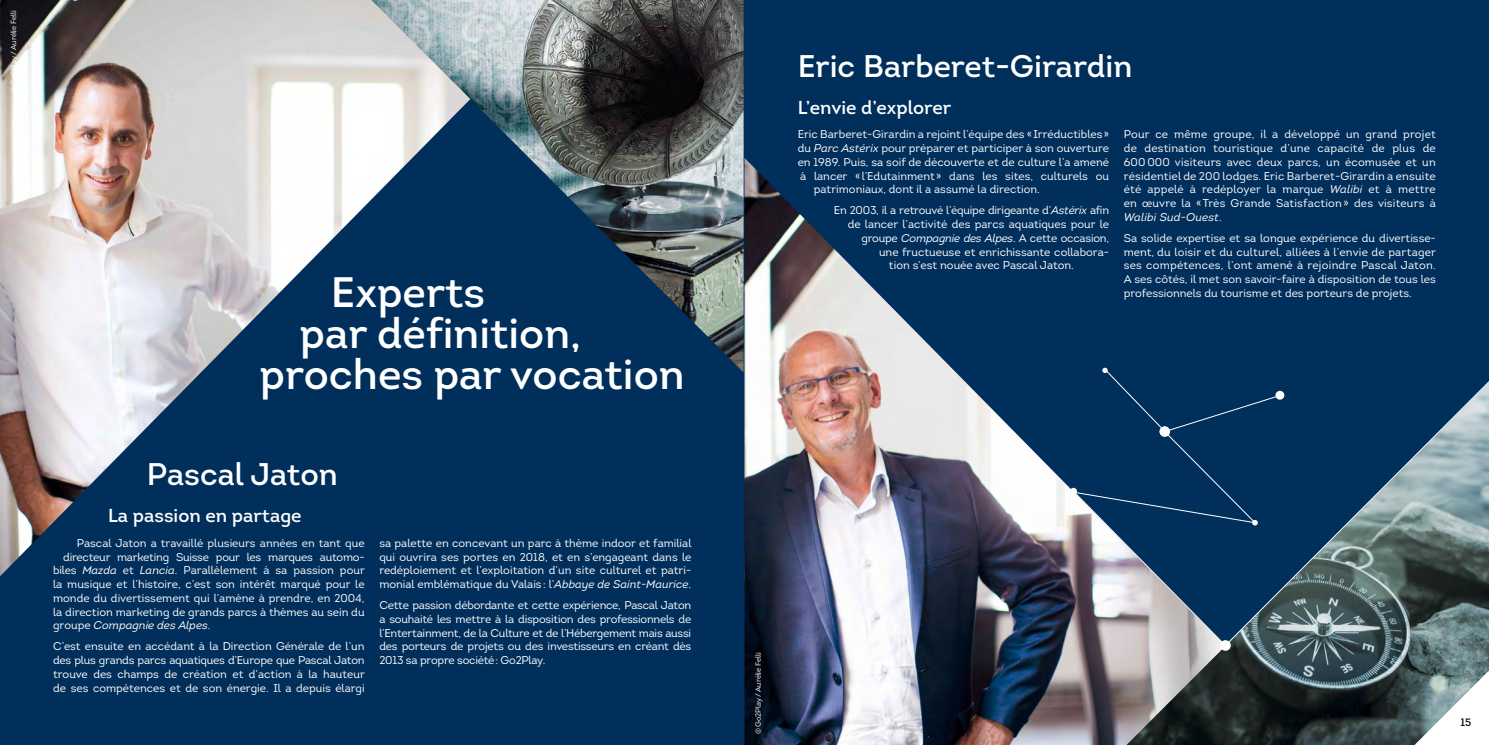
<style>
.page{position:relative;width:1489px;height:745px;background:#fff}
.page>*{position:absolute;margin:0;border:0;box-sizing:border-box;transform-origin:0 0}
.t1{font:42.5px "Intro";color:#fff}
.t2{font:31.25px "Intro";color:#fff}
.t3{font:18.75px "Intro";color:#fff}
.t4{font:11.25px/13.8px "Intro";color:#fff;text-align:justify}
.t5{font:11.25px "Intro";letter-spacing:-.02em;color:#fff}
.t6{font:italic 11.25px "Intro";color:#fff}
.t7{font:10.62px "Intro";color:#000}
.t8{font:7.5px "Intro";letter-spacing:-.02em;color:#fff}
.s1{font-style:italic}
.s2{font-style:normal}
</style>
<div class="page">
<div style="left:0;top:0;width:744px;height:744px;background:#002f5c"></div>
<div style="left:744px;top:0;width:744px;height:744px;background:#002f5c"></div>
<img style="left:744px;top:158px;width:382px;height:586px">
<img style="left:1126px;top:646px;width:362px;height:98px">
<img style="left:0;top:0;width:371px;height:576px">
<img style="left:371px;top:0;width:372px;height:372px">
<div style="left:1219px;top:639px;width:11px;height:11px;background:#fff;border-radius:50%"></div>
<svg style="left:1069px;top:487px;width:7px;height:7px"></svg>
<svg style="left:1280px;top:382px;width:208px;height:264px"></svg>
<div style="left:1275px;top:390px;width:9px;height:9px;background:#fff;border-radius:50%"></div>
<svg style="left:1072px;top:367px;width:208px;height:279px"></svg>
<svg style="left:1403px;top:659px;width:85px;height:85px"></svg>
<p class="t8" style="left:9px;top:92px;width:83px;rotate:-90deg">© Go2Play / Aurélie Felli</p>
<h1 class="t1" style="left:331px;top:265px;width:156px">Experts</h1>
<h1 class="t1" style="left:299px;top:306px;width:283px">par définition,</h1>
<h1 class="t1" style="left:259px;top:347px;width:426px">proches par vocation</h1>
<h2 class="t2" style="left:147px;top:454px;width:192px">Pascal Jaton</h2>
<h3 class="t3" style="left:108px;top:503px;width:195px">La passion en partage</h3>
<p class="t4" style="left:77px;top:535px;width:289px">Pascal Jaton a travaillé plusieurs années en tant que</p>
<p class="t5" style="left:63px;top:549px;width:303px">directeur marketing Suisse pour les marques automo-</p>
<p class="t4" style="left:53px;top:563px;width:313px">biles <span class="s1">Mazda</span> et <span class="s1">Lancia</span>. Parallèlement à sa passion pour</p>
<p class="t4" style="left:53px;top:577px;width:313px">la musique et l’histoire, c’est son intérêt marqué pour le</p>
<p class="t4" style="left:53px;top:590px;width:313px">monde du divertissement qui l’amène à prendre, en 2004,</p>
<p class="t4" style="left:53px;top:604px;width:313px">la direction marketing de grands parcs à thèmes au sein du</p>
<p class="t6" style="left:53px;top:618px;width:159px"><span class="s2">groupe</span> Compagnie des Alpes<span class="s2">.</span></p>
<p class="t4" style="left:53px;top:639px;width:313px">C’est ensuite en accédant à la Direction Générale de l’un des plus grands parcs aquatiques d’Europe que Pascal Jaton trouve des champs de création et d’action à la hauteur de ses compétences et de son énergie. Il a depuis élargi</p>
<p class="t4" style="left:379px;top:535px;width:314px">sa palette en concevant un parc à thème indoor et familial qui ouvrira ses portes en 2018, et en s’engageant dans le redéploiement et l’exploitation d’un site culturel et patri&shy;monial emblématique du Valais: l’<span class="s1">Abbaye de Saint-Maurice</span>.</p>
<p class="t4" style="left:379px;top:598px;width:313px">Cette passion débordante et cette expérience, Pascal Jaton a souhaité les mettre à la disposition des professionnels de l’Entertainment, de la Culture et de l’Hébergement mais aussi des porteurs de projets ou des investisseurs en créant dès 2013 sa propre société: Go2Play.</p>
<h2 class="t2" style="left:797px;top:46px;width:336px">Eric Barberet-Girardin</h2>
<h3 class="t3" style="left:797px;top:95px;width:155px">L’envie d’explorer</h3>
<p class="t4" style="left:797px;top:127px;width:313px">Eric Barberet-Girardin a rejoint l’équipe des « Irréductibles»</p>
<p class="t4" style="left:797px;top:141px;width:313px">du <span class="s1">Parc Astérix</span> pour préparer et participer à son ouverture</p>
<p class="t4" style="left:797px;top:155px;width:313px">en 1989. Puis, sa soif de découverte et de culture l’a amené</p>
<p class="t4" style="left:800px;top:169px;width:310px">à lancer « l’Edutainment » dans les sites, culturels ou</p>
<p class="t4" style="left:814px;top:182px;width:227px">patrimoniaux, dont il a assumé la direction.</p>
<p class="t5" style="left:834px;top:203px;width:276px">En 2003, il a retrouvé l’équipe dirigeante d’<span class="s1">Astérix</span> afin</p>
<p class="t4" style="left:847px;top:217px;width:263px">de lancer l’activité des parcs aquatiques pour le</p>
<p class="t5" style="left:861px;top:231px;width:249px">groupe <span class="s1">Compagnie des Alpes</span>. A cette occasion,</p>
<p class="t4" style="left:879px;top:245px;width:231px">une fructueuse et enrichissante collabora-</p>
<p class="t4" style="left:888px;top:258px;width:186px">tion s’est nouée avec Pascal Jaton.</p>
<p class="t4" style="left:1123px;top:127px;width:313px">Pour ce même groupe, il a développé un grand projet de destination touristique d’une capacité de plus de 600000 visiteurs avec deux parcs, un écomusée et un résidentiel de 200 lodges. Eric Barberet-Girardin a ensuite été appelé à redéployer la marque <span class="s1">Walibi</span> et à mettre en œuvre la «Très Grande Satisfaction » des visiteurs à <span class="s1">Walibi Sud-Ouest</span>.</p>
<p class="t4" style="left:1123px;top:231px;width:314px">Sa solide expertise et sa longue expérience du divertisse&shy;ment, du loisir et du culturel, alliées à l’envie de partager ses compétences, l’ont amené à rejoindre Pascal Jaton.<br>A ses côtés, il met son savoir-faire à disposition de tous les professionnels du tourisme et des porteurs de projets.</p>
<p class="t8" style="left:753px;top:733px;width:83px;rotate:-90deg">© Go2Play / Aurélie Felli</p>
<p class="t7" style="left:1460px;top:715px;width:12px">15</p>
</div>
